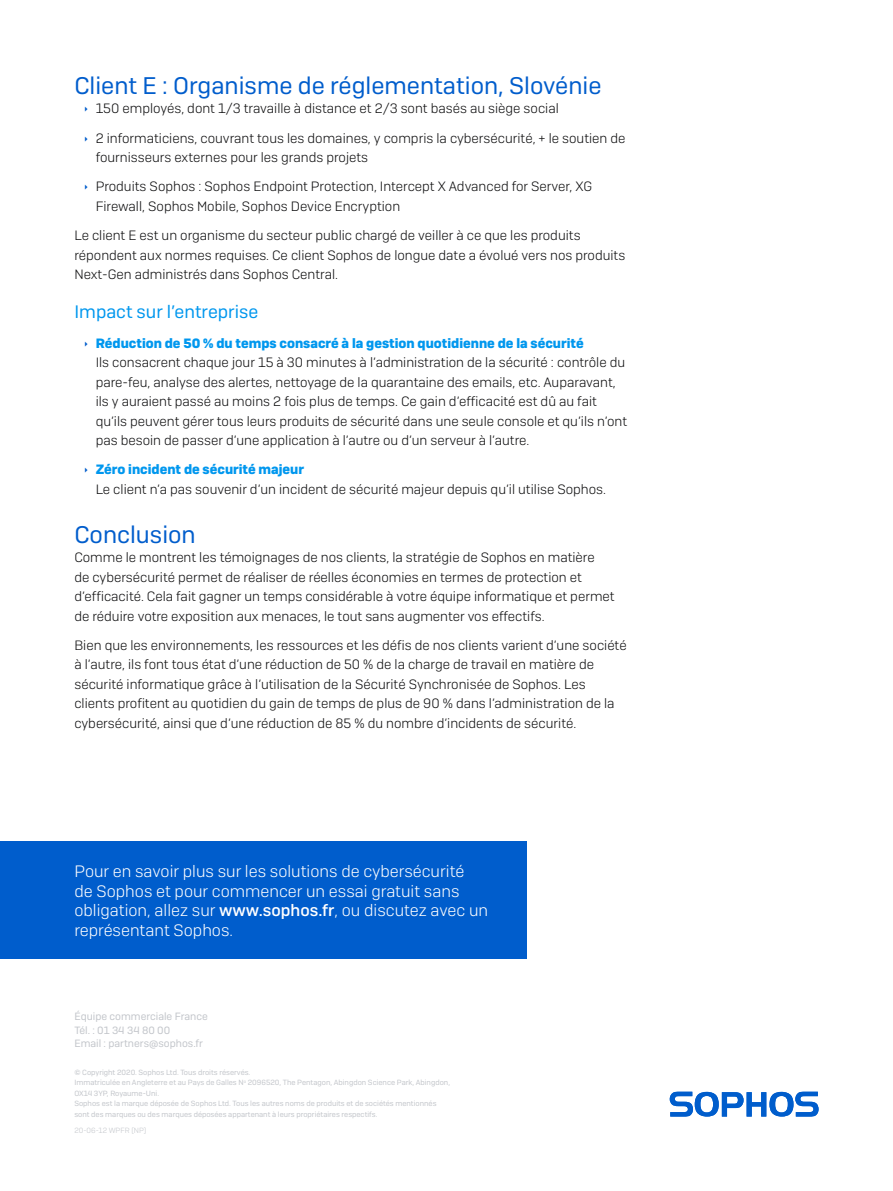
<style>
.page{position:relative;width:893px;height:1191px;background:#fff}
.page>*{position:absolute;margin:0;border:0;box-sizing:border-box;transform-origin:0 0}
.Subheading_1{font:24px "Sophos Sans";color:#005dcc}
.Subheading_2{font:18px "Sophos Sans";color:#0097ee}
.CTA_Copy{font:300 16.5px/19.5px "Sophos Sans";color:#fff}
.Body_Copy{font:300 13.5px/19.5px "Sophos Sans";color:#0d0d0e}
.Sales_Address{font:10.5px "Sophos Sans";color:#c2c5ca}
.Copyright{font:7.5px/10.5px "Sophos Sans";color:#c2c5ca}
.Job_No__and_Version{font:300 7.5px "Sophos Sans";color:#c2c5ca}
.s1{font-weight:700;color:#0097ee}
.s2{font-weight:500}
</style>
<div class="page">
<svg style="left:670px;top:1091px;width:149px;height:25px"></svg>
<div style="left:0;top:842px;width:526px;height:116px;background:#005dcc"></div>
<p class="Subheading_1" style="left:74px;top:71px;width:529px">Client E : Organisme de réglementation, Slovénie</p>
<p class="Body_Copy" style="left:96px;top:99px;width:465px">150 employés, dont 1/3 travaille à distance et 2/3 sont basés au siège social</p>
<p class="Body_Copy" style="left:96px;top:128px;width:531px">2 informaticiens, couvrant tous les domaines, y compris la cybersécurité, + le soutien de fournisseurs externes pour les grands projets</p>
<p class="Body_Copy" style="left:96px;top:177px;width:498px">Produits Sophos : Sophos Endpoint Protection, Intercept X Advanced for Server, XG<br>Firewall, Sophos Mobile, Sophos Device Encryption</p>
<p class="Body_Copy" style="left:74px;top:225px;width:552px">Le client E est un organisme du secteur public chargé de veiller à ce que les produits répondent aux normes requises. Ce client Sophos de longue date a évolué vers nos produits<br>Next-Gen administrés dans Sophos Central.</p>
<p class="Subheading_2" style="left:74px;top:301px;width:185px">Impact sur l’entreprise</p>
<p class="Body_Copy" style="left:96px;top:333px;width:533px"><span class="s1">Réduction de 50 % du temps consacré à la gestion quotidienne de la sécurité<br></span>Ils consacrent chaque jour 15 à 30 minutes à l’administration de la sécurité : contrôle du pare-feu, analyse des alertes, nettoyage de la quarantaine des emails, etc. Auparavant, ils y auraient passé au moins 2 fois plus de temps. Ce gain d’efficacité est dû au fait qu’ils peuvent gérer tous leurs produits de sécurité dans une seule console et qu’ils n’ont pas besoin de passer d’une application à l’autre ou d’un serveur à l’autre.</p>
<p class="Body_Copy" style="left:96px;top:459px;width:512px"><span class="s1">Zéro incident de sécurité majeur<br></span>Le client n’a pas souvenir d’un incident de sécurité majeur depuis qu’il utilise Sophos.</p>
<p class="Subheading_1" style="left:74px;top:520px;width:123px">Conclusion</p>
<p class="Body_Copy" style="left:74px;top:547px;width:542px">Comme le montrent les témoignages de nos clients, la stratégie de Sophos en matière<br>de cybersécurité permet de réaliser de réelles économies en termes de protection et d’efficacité. Cela fait gagner un temps considérable à votre équipe informatique et permet de réduire votre exposition aux menaces, le tout sans augmenter vos effectifs.</p>
<p class="Body_Copy" style="left:74px;top:635px;width:554px">Bien que les environnements, les ressources et les défis de nos clients varient d’une société à l’autre, ils font tous état d’une réduction de 50 % de la charge de travail en matière de sécurité informatique grâce à l’utilisation de la Sécurité Synchronisée de Sophos. Les clients profitent au quotidien du gain de temps de plus de 90 % dans l’administration de la cybersécurité, ainsi que d’une réduction de 85 % du nombre d’incidents de sécurité.</p>
<p class="CTA_Copy" style="left:74px;top:861px;width:415px">Pour en savoir plus sur les solutions de cybersécurité<br>de Sophos et pour commencer un essai gratuit sans obligation, allez sur <span class="s2">www.sophos.fr</span>, ou discutez avec un représentant Sophos.</p>
<p class="Sales_Address" style="left:74px;top:1010px;width:135px">Équipe commerciale France</p>
<p class="Sales_Address" style="left:74px;top:1023px;width:97px">Tél. : 01 34 34 80 00</p>
<p class="Sales_Address" style="left:74px;top:1037px;width:130px">Email : partners@sophos.fr</p>
<p class="Copyright" style="left:74px;top:1066px;width:177px">© Copyright 2020. Sophos Ltd. Tous droits réservés.</p>
<p class="Copyright" style="left:74px;top:1077px;width:377px">Immatriculée en Angleterre et au Pays de Galles N<sup>o</sup> 2096520, The Pentagon, Abingdon Science Park, Abingdon,<br>OX14 3YP, Royaume-Uni.</p>
<p class="Copyright" style="left:74px;top:1098px;width:364px">Sophos est la marque déposée de Sophos Ltd. Tous les autres noms de produits et de sociétés mentionnés sont des marques ou des marques déposées appartenant à leurs propriétaires respectifs.</p>
<p class="Job_No__and_Version" style="left:74px;top:1125px;width:73px">20-06-12 WPFR (NP)</p>
</div>
